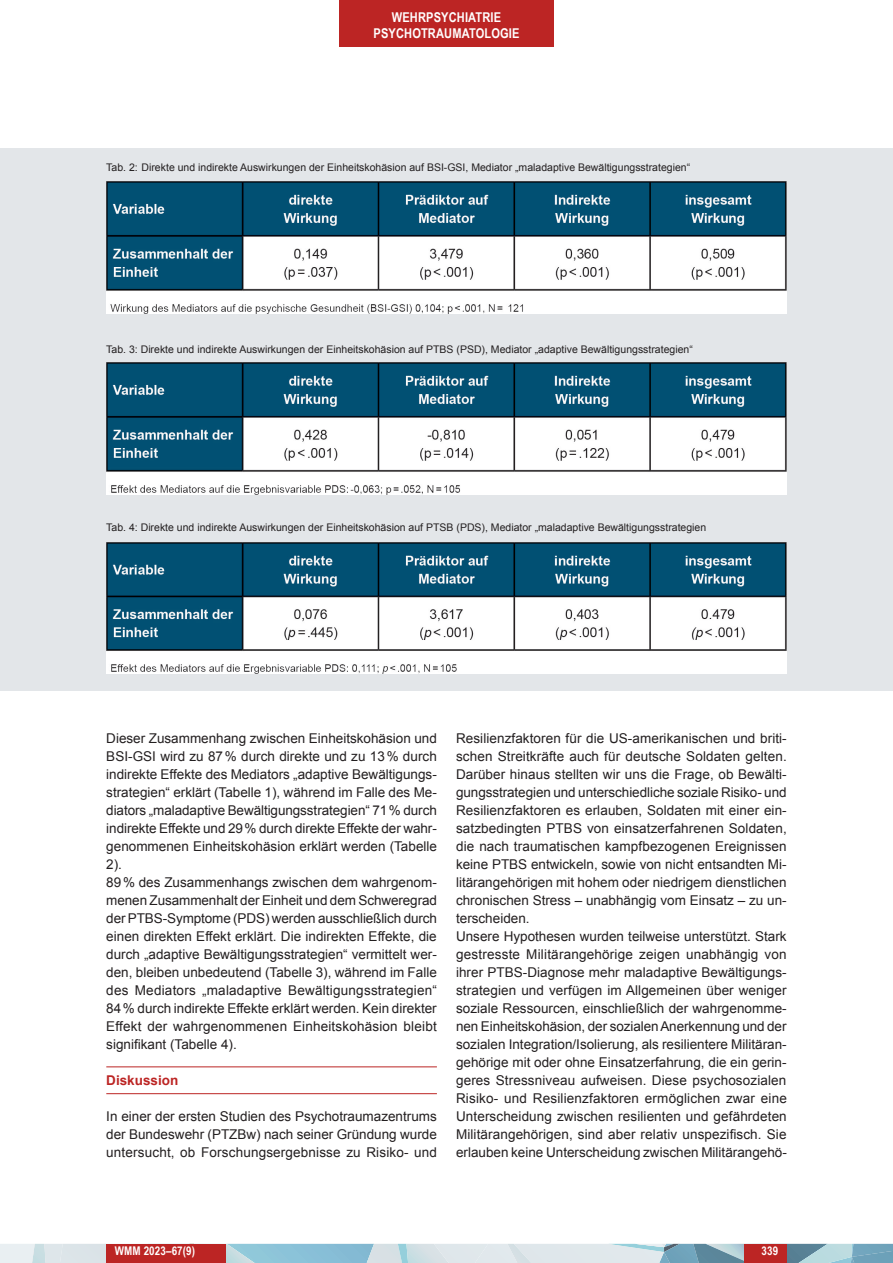
<style>
.page{position:relative;width:893px;height:1263px;background:#fff}
.page>*{position:absolute;margin:0;border:0;box-sizing:border-box;transform-origin:0 0}
.t1{font:13.5px/18px "Arial";color:#231f20}
.t2{font:700 13.5px/16.2px "Arial Narrow";letter-spacing:.01em;color:#fff;text-align:center}
.t3{font:700 13.5px "Arial";color:#bc2524}
.t4{font:700 12px "Arial Narrow";letter-spacing:.01em;color:#fff}
.t5{font:10.5px "Arial";color:#231f20}
</style>
<div class="page">
<svg style="left:0;top:1244px;width:893px;height:19px"></svg>
<div style="left:106px;top:1244px;width:119px;height:19px;background:#bc2524"></div>
<div style="left:744px;top:1244px;width:43px;height:19px;background:#bc2524"></div>
<div style="left:0;top:149px;width:893px;height:542px;background:#e3e6e9"></div>
<hr style="left:106px;top:1066px;width:331px;height:1px;background:#bc2524">
<hr style="left:106px;top:1093px;width:331px;height:1px;background:#bc2524">
<img style="left:106px;top:182px;width:681px;height:131px">
<img style="left:106px;top:363px;width:681px;height:131px">
<img style="left:106px;top:542px;width:681px;height:132px">
<div style="left:339px;top:0;width:214px;height:47px;background:#bc2524"></div>
<p class="t2" style="left:373px;top:9px;width:147px">WEHRPSYCHIATRIE<br>PSYCHOTRAUMATOLOGIE</p>
<p class="t5" style="left:106px;top:161px;width:585px">Tab. 2: Direkte und indirekte Auswirkungen der Einheitskohäsion auf BSI-GSI, Mediator „maladaptive Bewältigungsstrategien“</p>
<p class="t5" style="left:106px;top:343px;width:588px">Tab. 3: Direkte und indirekte Auswirkungen der Einheitskohäsion auf PTBS (PSD), Mediator „adaptive Bewältigungsstrategien“</p>
<p class="t5" style="left:106px;top:520px;width:601px">Tab. 4: Direkte und indirekte Auswirkungen der Einheitskohäsion auf PTSB (PDS), Mediator „maladaptive Bewältigungsstrategien</p>
<p class="t1" style="left:106px;top:729px;width:332px">Dieser Zusammenhang zwischen Einheitskohäsion und BSI-GSI wird zu 87% durch direkte und zu 13% durch indirekte Effekte des Mediators „adaptive Bewältigungs&shy;strategien“ erklärt (Tabelle 1), während im Falle des Me&shy;diators „maladaptive Bewältigungsstrategien“ 71% durch indirekte Effekte und 29% durch direkte Effekte der wahr&shy;genommenen Einheitskohäsion erklärt werden (Tabelle 2).<br>89% des Zusammenhangs zwischen dem wahrgenom&shy;menen Zusammenhalt der Einheit und dem Schweregrad der PTBS-Symptome (PDS) werden ausschließlich durch einen direkten Effekt erklärt. Die indirekten Effekte, die durch „adaptive Bewältigungsstrategien“ vermittelt wer&shy;den, bleiben unbedeutend (Tabelle 3), während im Falle des Mediators „maladaptive Bewältigungsstrategien“ 84% durch indirekte Effekte erklärt werden. Kein direkter Effekt der wahrgenommenen Einheitskohäsion bleibt signifikant (Tabelle 4).</p>
<p class="t3" style="left:106px;top:1071px;width:74px">Diskussion</p>
<p class="t1" style="left:106px;top:1107px;width:332px;text-align:justify">In einer der ersten Studien des Psychotraumazentrums der Bundeswehr (PTZBw) nach seiner Gründung wurde untersucht, ob Forschungsergebnisse zu Risiko- und</p>
<p class="t1" style="left:456px;top:729px;width:332px">Resilienzfaktoren für die US-amerikanischen und briti&shy;schen Streitkräfte auch für deutsche Soldaten gelten.<br>Darüber hinaus stellten wir uns die Frage, ob Bewälti&shy;gungsstrategien und unterschiedliche soziale Risiko- und Resilienzfaktoren es erlauben, Soldaten mit einer ein&shy;satzbedingten PTBS von einsatzerfahrenen Soldaten, die nach traumatischen kampfbezogenen Ereignissen keine PTBS entwickeln, sowie von nicht entsandten Mi&shy;litärangehörigen mit hohem oder niedrigem dienstlichen chronischen Stress – unabhängig vom Einsatz – zu un&shy;terscheiden.<br>Unsere Hypothesen wurden teilweise unterstützt. Stark gestresste Militärangehörige zeigen unabhängig von ihrer PTBS-Diagnose mehr maladaptive Bewältigungs&shy;strategien und verfügen im Allgemeinen über weniger soziale Ressourcen, einschließlich der wahrgenomme&shy;nen Einheitskohäsion, der sozialen Anerkennung und der sozialen Integration/Isolierung, als resilientere Militäran&shy;gehörige mit oder ohne Einsatzerfahrung, die ein gerin&shy;geres Stressniveau aufweisen. Diese psychosozialen Risiko- und Resilienzfaktoren ermöglichen zwar eine Unterscheidung zwischen resilienten und gefährdeten Militärangehörigen, sind aber relativ unspezifisch. Sie erlauben keine Unterscheidung zwischen Militärangehö-</p>
<p class="t4" style="left:115px;top:1242px;width:82px">WMM 2023–67(9)</p>
<p class="t4" style="left:761px;top:1242px;width:18px">339</p>
</div>
